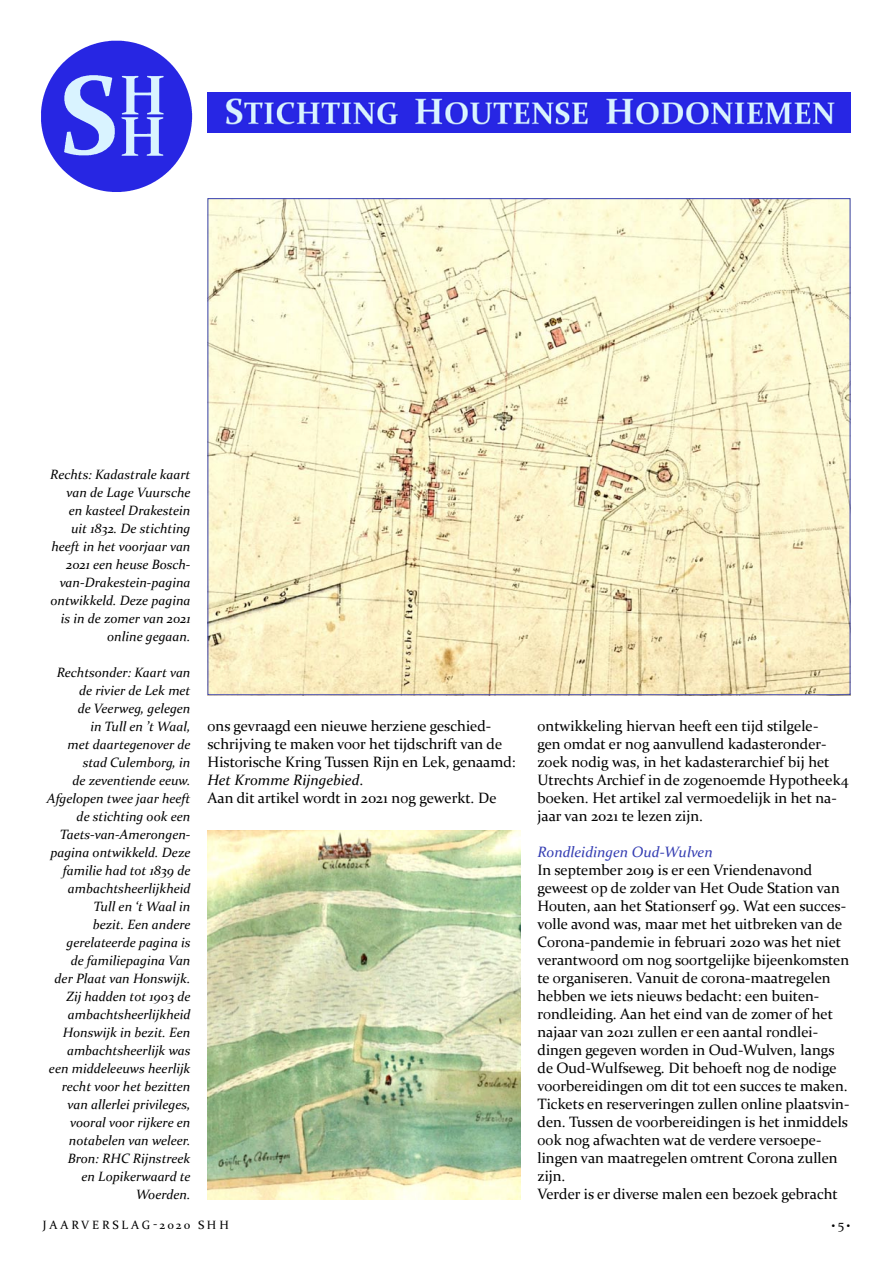
<style>
.page{position:relative;width:893px;height:1263px;background:#fff}
.page>*{position:absolute;margin:0;border:0;box-sizing:border-box;transform-origin:0 0}
.t1{font:15px/18px "Constantia";color:#000}
.t2{font:italic 15px "Constantia";color:#343db2}
.t3{font:italic 13.5px/18px "Constantia";color:#000;text-align:right}
.t4{font:12px "Constantia";letter-spacing:.24em;color:#000}
.s1{font-style:italic}
</style>
<div class="page">
<img style="left:41px;top:40px;width:152px;height:152px">
<img style="left:207px;top:92px;width:643px;height:41px">
<img style="left:209px;top:200px;width:639px;height:493px">
<img style="left:207px;top:830px;width:313px;height:369px">
<p class="t3" style="left:50px;top:465px;width:142px">Rechts: Kadastrale kaart van de Lage Vuursche en kasteel Drakestein uit 1832. De stichting heeft in het voorjaar van<br>2021 een heuse Bosch&shy;van-Drakestein-pagina ontwikkeld. Deze pagina is in de zomer van 2021 online gegaan.</p>
<p class="t3" style="left:47px;top:663px;width:145px">Rechtsonder: Kaart van de rivier de Lek met<br>de Veerweg, gelegen<br>in Tull en ’t Waal,<br>met daartegenover de stad Culemborg, in<br>de zeventiende eeuw.<br>Afgelopen twee jaar heeft de stichting ook een<br>Taets-van-Amerongen&shy;pagina ontwikkeld. Deze familie had tot 1839 de ambachtsheerlijkheid<br>Tull en ‘t Waal in<br>bezit. Een andere gerelateerde pagina is<br>de familiepagina Van<br>der Plaat van Honswijk.<br>Zij hadden tot 1903 de ambachtsheerlijkheid<br>Honswijk in bezit. Een ambachtsheerlijk was een middeleeuws heerlijk recht voor het bezitten van allerlei privileges, vooral voor rijkere en notabelen van weleer.<br>Bron: RHC Rijnstreek<br>en Lopikerwaard te<br>Woerden.</p>
<p class="t1" style="left:207px;top:716px;width:310px">ons gevraagd een nieuwe herziene geschied&shy;schrijving te maken voor het tijdschrift van de Historische Kring Tussen Rijn en Lek, genaamd:<br><span class="s1">Het Kromme Rijngebied</span>.<br>Aan dit artikel wordt in 2021 nog gewerkt. De</p>
<p class="t1" style="left:537px;top:716px;width:313px">ontwikkeling hiervan heeft een tijd stilgele-<br>gen omdat er nog aanvullend kadasteronder&shy;zoek nodig was, in het kadasterarchief bij het Utrechts Archief in de zogenoemde Hypotheek4 boeken. Het artikel zal vermoedelijk in het na&shy;jaar van 2021 te lezen zijn.</p>
<p class="t2" style="left:537px;top:842px;width:177px">Rondleidingen Oud-Wulven</p>
<p class="t1" style="left:537px;top:860px;width:313px">In september 2019 is er een Vriendenavond geweest op de zolder van Het Oude Station van Houten, aan het Stationserf 99. Wat een succes&shy;volle avond was, maar met het uitbreken van de Corona-pandemie in februari 2020 was het niet verantwoord om nog soortgelijke bijeenkomsten te organiseren. Vanuit de corona-maatregelen hebben we iets nieuws bedacht: een buiten&shy;rondleiding. Aan het eind van de zomer of het najaar van 2021 zullen er een aantal rondlei&shy;dingen gegeven worden in Oud-Wulven, langs de Oud-Wulfseweg. Dit behoeft nog de nodige voorbereidingen om dit tot een succes te maken.<br>Tickets en reserveringen zullen online plaatsvin&shy;den. Tussen de voorbereidingen is het inmiddels ook nog afwachten wat de verdere versoepe&shy;lingen van maatregelen omtrent Corona zullen zijn.<br>Verder is er diverse malen een bezoek gebracht</p>
<p class="t4" style="left:43px;top:1217px;width:187px">jaarverslag-2020 shh</p>
<p class="t4" style="left:832px;top:1218px;width:20px">• •</p>
</div>
